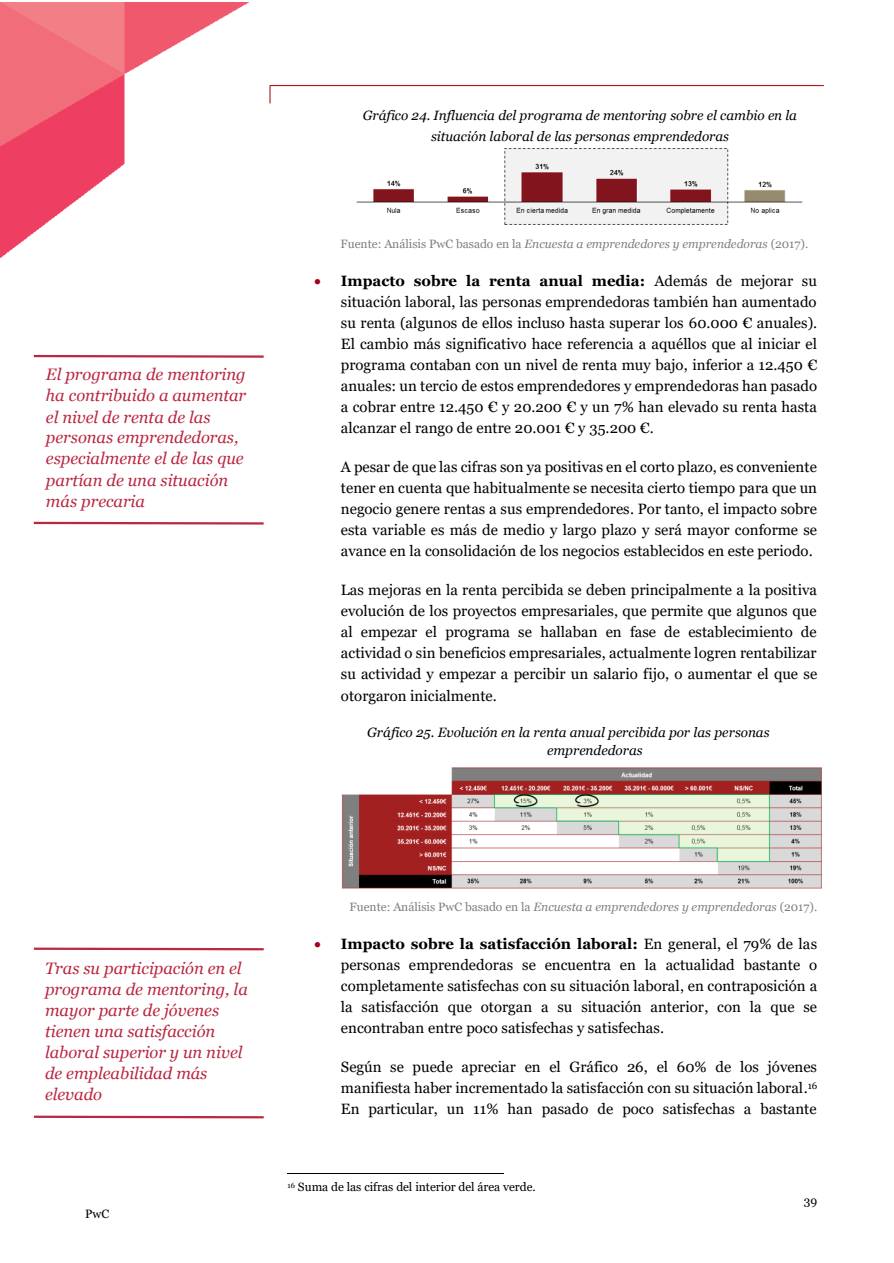
<style>
.page{position:relative;width:894px;height:1263px;background:#fff}
.page>*{position:absolute;margin:0;border:0;box-sizing:border-box;transform-origin:0 0}
.t1{font:italic 16.5px/21px "Georgia";color:#ba2740}
.t2{font:15px/21px "Georgia";color:#000;text-align:justify}
.t3{font:italic 13.5px/21.1px "Georgia";color:#000;text-align:center}
.t4{font:italic 12px "Georgia";color:#808080}
.t5{font:12px "Georgia";letter-spacing:-.005em;color:#000}
.s1{font-style:normal}
.s2{color:#a50021}
.s3{font-weight:700}
</style>
<div class="page">
<svg style="left:269px;top:85px;width:555px;height:19px"></svg>
<img style="left:0;top:2px;width:248px;height:255px">
<hr style="left:287px;top:1173px;width:216px;height:1px;background:#000">
<img style="left:356px;top:148px;width:447px;height:76px">
<img style="left:341px;top:767px;width:481px;height:122px">
<svg style="left:33px;top:354px;width:231px;height:4px"></svg>
<svg style="left:33px;top:521px;width:231px;height:4px"></svg>
<svg style="left:33px;top:947px;width:231px;height:4px"></svg>
<svg style="left:33px;top:1115px;width:231px;height:4px"></svg>
<p class="t1" style="left:46px;top:364px;width:202px">El programa de mentoring ha contribuido a aumentar el nivel de renta de las personas emprendedoras, especialmente el de las que partían de una situación más precaria</p>
<p class="t3" style="left:362px;top:104px;width:435px">Gráfico 24. Influencia del programa de mentoring sobre el cambio en la situación laboral de las personas emprendedoras</p>
<p class="t4" style="left:340px;top:237px;width:469px"><span class="s1">Fuente: Análisis PwC basado en la</span> Encuesta a emprendedores y emprendedoras <span class="s1">(2017).</span></p>
<p class="t2" style="left:341px;top:270px;width:477px;text-indent:-27px"><span class="s2">•</span> <span class="s3">Impacto sobre la renta anual media:</span> Además de mejorar su situación laboral, las personas emprendedoras también han aumentado su renta (algunos de ellos incluso hasta superar los 60.000 € anuales).<br>El cambio más significativo hace referencia a aquéllos que al iniciar el programa contaban con un nivel de renta muy bajo, inferior a 12.450 € anuales: un tercio de estos emprendedores y emprendedoras han pasado a cobrar entre 12.450 € y 20.200 € y un 7% han elevado su renta hasta alcanzar el rango de entre 20.001 € y 35.200 €.</p>
<p class="t2" style="left:341px;top:456px;width:477px">A pesar de que las cifras son ya positivas en el corto plazo, es conveniente tener en cuenta que habitualmente se necesita cierto tiempo para que un negocio genere rentas a sus emprendedores. Por tanto, el impacto sobre esta variable es más de medio y largo plazo y será mayor conforme se avance en la consolidación de los negocios establecidos en este periodo.</p>
<p class="t2" style="left:341px;top:579px;width:477px">Las mejoras en la renta percibida se deben principalmente a la positiva evolución de los proyectos empresariales, que permite que algunos que al empezar el programa se hallaban en fase de establecimiento de actividad o sin beneficios empresariales, actualmente logren rentabilizar su actividad y empezar a percibir un salario fijo, o aumentar el que se otorgaron inicialmente.</p>
<p class="t3" style="left:547px;top:723px;width:224px;line-height:18px;text-align:left;text-indent:-180px">Gráfico 25. Evolución en la renta anual percibida por las personas emprendedoras</p>
<p class="t1" style="left:45px;top:957px;width:204px">Tras su participación en el programa de mentoring, la mayor parte de jóvenes tienen una satisfacción laboral superior y un nivel de empleabilidad más elevado</p>
<p class="t5" style="left:85px;top:1207px;width:25px">PwC</p>
<p class="t4" style="left:349px;top:899px;width:469px"><span class="s1">Fuente: Análisis PwC basado en la</span> Encuesta a emprendedores y emprendedoras <span class="s1">(2017).</span></p>
<p class="t2" style="left:341px;top:933px;width:477px;text-indent:-27px"><span class="s2">•</span> <span class="s3">Impacto sobre la satisfacción laboral:</span> En general, el 79% de las personas emprendedoras se encuentra en la actualidad bastante o completamente satisfechas con su situación laboral, en contraposición a la satisfacción que otorgan a su situación anterior, con la que se encontraban entre poco satisfechas y satisfechas.</p>
<p class="t2" style="left:341px;top:1056px;width:477px">Según se puede apreciar en el Gráfico 26, el 60% de los jóvenes manifiesta haber incrementado la satisfacción con su situación laboral.<sup>16<br></sup>En particular, un 11% han pasado de poco satisfechas a bastante</p>
<p class="t5" style="left:287px;top:1180px;width:250px"><sup>16</sup> Suma de las cifras del interior del área verde.</p>
<p class="t5" style="left:803px;top:1193px;width:15px">39</p>
</div>
